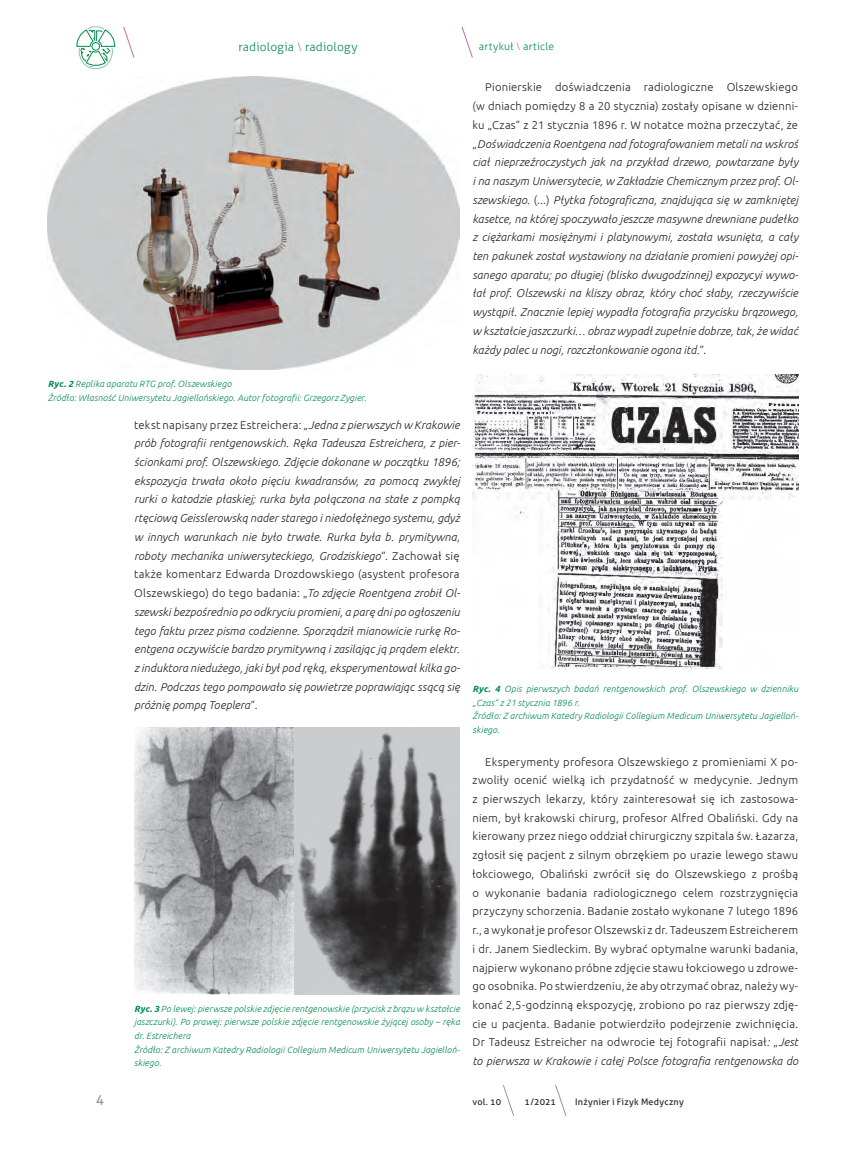
<style>
.page{position:relative;width:862px;height:1149px;background:#fff}
.page>*{position:absolute;margin:0;border:0;box-sizing:border-box;transform-origin:0 0}
.t1{font:13.5px "Aller";color:#939598}
.t2{font:300 12px "Aller";letter-spacing:.015em;color:#008b4c}
.t3{font:italic 300 11.25px/18.8px "Ubuntu";letter-spacing:.01em;color:#231f20;text-align:justify}
.t4{font:300 11.25px/18.8px "Ubuntu";letter-spacing:.02em;color:#231f20;text-align:justify}
.t5{font:300 10.5px "Aller";letter-spacing:.025em;color:#008b4c}
.t6{font:italic 300 9px/13.5px "Ubuntu";letter-spacing:.015em;color:#008b4c}
.t7{font:9px "Aller";letter-spacing:.025em;color:#231f20}
.s1{color:#c66aaa}
.s2{font-weight:700}
.s3{font-style:normal}
.s4{font-style:italic}
</style>
<div class="page">
<svg style="left:461px;top:26px;width:12px;height:32px"></svg>
<svg style="left:555px;top:1085px;width:11px;height:30px"></svg>
<svg style="left:503px;top:1085px;width:10px;height:30px"></svg>
<svg style="left:76px;top:26px;width:59px;height:43px"></svg>
<div style="left:92px;top:43px;width:7px;height:7px;background:#fff;border-radius:50%"></div>
<div style="left:92px;top:42px;width:8px;height:8px;border:1px solid #008b4c;border-radius:50%"></div>
<img style="left:48px;top:77px;width:411px;height:292px">
<img style="left:134px;top:727px;width:325px;height:267px">
<img style="left:472px;top:374px;width:325px;height:294px">
<p class="t2" style="left:238px;top:40px;width:120px">radiologia <span class="s1">\</span> radiology</p>
<p class="t5" style="left:478px;top:40px;width:77px">artykuł <span class="s1">\</span> article</p>
<p class="t6" style="left:48px;top:377px;width:320px"><span class="s2">Ryc. 2</span> Replika aparatu RTG prof. Olszewskiego<br>Źródło: Własność Uniwersytetu Jagiellońskiego. Autor fotografii: Grzegorz Zygier.</p>
<p class="t3" style="left:134px;top:415px;width:327px"><span class="s3">tekst napisany przez Estreichera: „</span>Jedna z pierwszych w Krakowie prób fotografii rentgenowskich. Ręka Tadeusza Estreichera, z pier&shy;ścionkami prof. Olszewskiego. Zdjęcie dokonane w początku 1896; ekspozycja trwała około pięciu kwadransów, za pomocą zwykłej rurki o katodzie płaskiej; rurka była połączona na stałe z pompką rtęciową Geisslerowską nader starego i niedołężnego systemu, gdyż w innych warunkach nie było trwałe. Rurka była b. prymitywna, roboty mechanika uniwersyteckiego, Grodziskiego<span class="s3">”. Zachował się także komentarz Edwarda Drozdowskiego (asystent profesora Olszewskiego) do tego badania: „</span>To zdjęcie Roentgena zrobił Ol&shy;szewski bezpośrednio po odkryciu promieni, a parę dni po ogłoszeniu tego faktu przez pisma codzienne. Sporządził mianowicie rurkę Ro&shy;entgena oczywiście bardzo prymitywną i zasilając ją prądem elektr. z induktora niedużego, jaki był pod ręką, eksperymentował kilka go&shy;dzin. Podczas tego pompowało się powietrze poprawiając ssącą się próżnię pompą Toeplera<span class="s3">”.</span></p>
<p class="t6" style="left:134px;top:1001px;width:327px"><span class="s2">Ryc. 3</span> Po lewej: pierwsze polskie zdjęcie rentgenowskie (przycisk z brązu w kształcie jaszczurki). Po prawej: pierwsze polskie zdjęcie rentgenowskie żyjącej osoby – ręka dr. Estreichera<br>Źródło: Z archiwum Katedry Radiologii Collegium Medicum Uniwersytetu Jagielloń&shy;skiego.</p>
<p class="t3" style="left:472px;top:78px;width:327px;text-indent:13px"><span class="s3">Pionierskie doświadczenia radiologiczne Olszewskiego (w dniach pomiędzy 8 a 20 stycznia) zostały opisane w dzienni&shy;ku „Czas” z 21 stycznia 1896 r. W notatce można przeczytać, że „</span>Doświadczenia Roentgena nad fotografowaniem metali na wskroś ciał nieprzeźroczystych jak na przykład drzewo, powtarzane były i na naszym Uniwersytecie, w Zakładzie Chemicznym przez prof. Ol&shy;szewskiego. <span class="s3">(...)</span> Płytka fotograficzna, znajdująca się w zamkniętej kasetce, na której spoczywało jeszcze masywne drewniane pudełko z ciężarkami mosiężnymi i platynowymi, została wsunięta, a cały ten pakunek został wystawiony na działanie promieni powyżej opi&shy;sanego aparatu; po długiej (blisko dwugodzinnej) expozycyi wywo&shy;łał prof. Olszewski na kliszy obraz, który choć słaby, rzeczywiście wystąpił. Znacznie lepiej wypadła fotografia przycisku brązowego, w kształcie jaszczurki… obraz wypadł zupełnie dobrze, tak, że widać każdy palec u nogi, rozczłonkowanie ogona itd.<span class="s3">”.</span></p>
<p class="t6" style="left:472px;top:681px;width:327px"><span class="s2">Ryc. 4</span> Opis pierwszych badań rentgenowskich prof. Olszewskiego w dzienniku „Czas” z 21 stycznia 1896 r.<br>Źródło: Z archiwum Katedry Radiologii Collegium Medicum Uniwersytetu Jagielloń&shy;skiego.</p>
<p class="t4" style="left:472px;top:751px;width:327px;text-indent:13px">Eksperymenty profesora Olszewskiego z promieniami X po&shy;zwoliły ocenić wielką ich przydatność w medycynie. Jednym z pierwszych lekarzy, który zainteresował się ich zastosowa&shy;niem, był krakowski chirurg, profesor Alfred Obaliński. Gdy na kierowany przez niego oddział chirurgiczny szpitala św. Łazarza, zgłosił się pacjent z silnym obrzękiem po urazie lewego stawu łokciowego, Obaliński zwrócił się do Olszewskiego z prośbą o wykonanie badania radiologicznego celem rozstrzygnięcia przyczyny schorzenia. Badanie zostało wykonane 7 lutego 1896 r., a wykonał je profesor Olszewski z dr. Tadeuszem Estreicherem i dr. Janem Siedleckim. By wybrać optymalne warunki badania, najpierw wykonano próbne zdjęcie stawu łokciowego u zdrowe&shy;go osobnika. Po stwierdzeniu, że aby otrzymać obraz, należy wy&shy;konać 2,5-godzinną ekspozycję, zrobiono po raz pierwszy zdję&shy;cie u pacjenta. Badanie potwierdziło podejrzenie zwichnięcia.<br>Dr Tadeusz Estreicher na odwrocie tej fotografii napisał<span class="s4">:</span> „<span class="s4">Jest to pierwsza w Krakowie i całej Polsce fotografia rentgenowska do</span></p>
<p class="t1" style="left:96px;top:1090px;width:10px">4</p>
<p class="t7" style="left:472px;top:1095px;width:30px">vol. 10</p>
<p class="t7" style="left:524px;top:1095px;width:33px">1/2021</p>
<p class="t7" style="left:574px;top:1095px;width:110px">Inżynier i Fizyk Medyczny</p>
</div>
